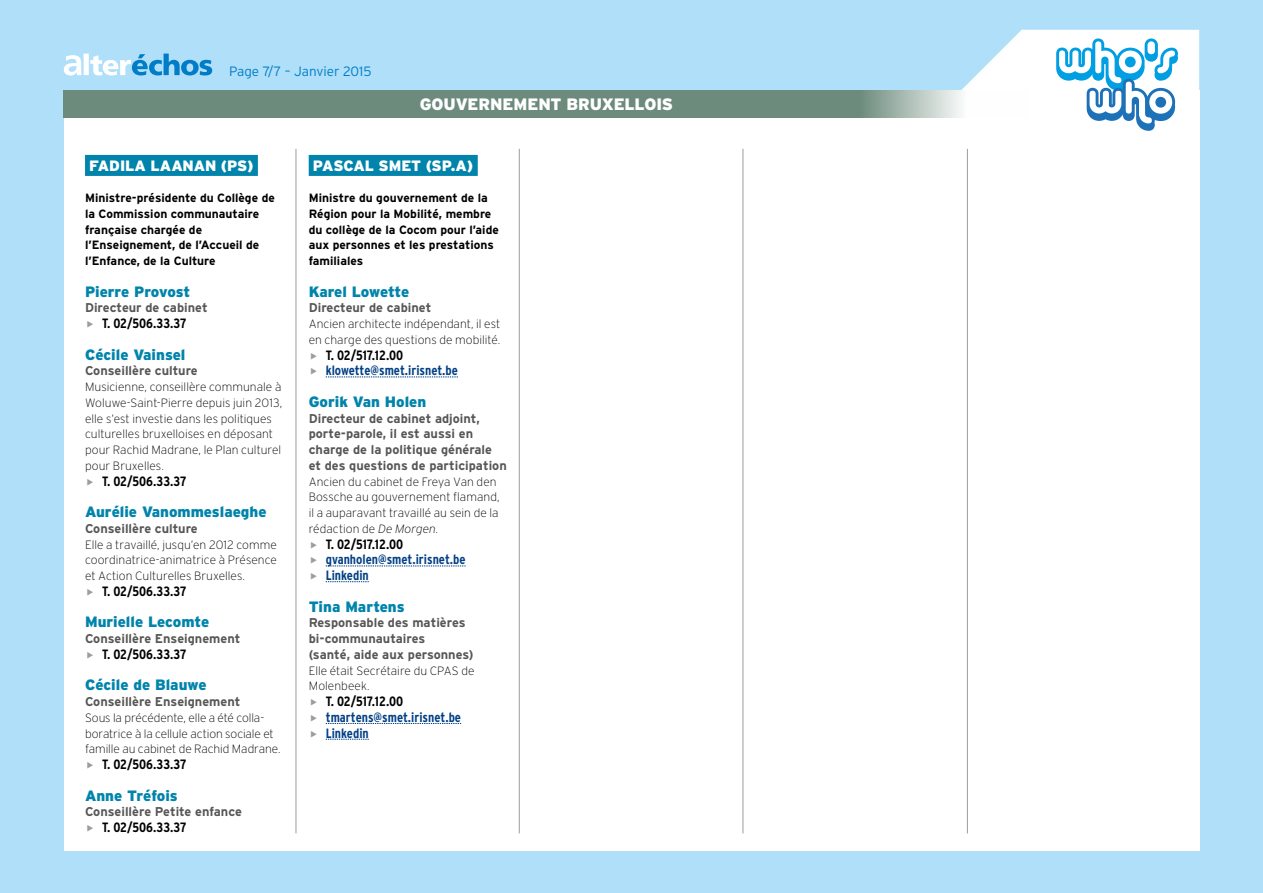
<style>
.page{position:relative;width:1263px;height:893px;background:#afdff9}
.page>*{position:absolute;margin:0;border:0;box-sizing:border-box;transform-origin:0 0}
.t1{font:900 16.5px "Interstate";letter-spacing:-.01em;color:#fff}
.t2{font:900 15px "Interstate";color:#0084ab}
.t3{font:900 15px "Interstate";letter-spacing:-.01em;color:#fff}
.t4{font:700 condensed 13.5px "Interstate";letter-spacing:-.005em;color:#000}
.t5{font:700 condensed 13.5px/15.8px "Interstate";color:#003f85}
.t6{font:300 13.5px "Interstate";color:#007dc6}
.t7{font:700 12.75px/15.8px "Interstate";color:#575756}
.t8{font:200 12px/15.8px "Interstate";color:#000}
.t9{font:700 12px/15.8px "Interstate";color:#000}
.s1{font-style:italic}
</style>
<div class="page">
<div style="left:64px;top:90px;width:1135px;height:760px;background:#fff"></div>
<svg style="left:961px;top:30px;width:238px;height:101px"></svg>
<hr style="left:296px;top:149px;width:1px;height:684px;background:#9d9d9c">
<hr style="left:519px;top:149px;width:1px;height:684px;background:#9d9d9c">
<hr style="left:742px;top:149px;width:1px;height:684px;background:#9d9d9c">
<hr style="left:967px;top:149px;width:1px;height:684px;background:#9d9d9c">
<svg style="left:64px;top:54px;width:148px;height:22px"></svg>
<div style="left:85px;top:155px;width:173px;height:21px;background:#0084ab"></div>
<svg style="left:64px;top:90px;width:965px;height:28px;background:#7d988b"></svg>
<div style="left:309px;top:155px;width:169px;height:21px;background:#0084ab"></div>
<svg style="left:326px;top:377px;width:132px;height:1px"></svg>
<svg style="left:326px;top:566px;width:140px;height:1px"></svg>
<svg style="left:326px;top:581px;width:43px;height:1px"></svg>
<svg style="left:326px;top:723px;width:135px;height:1px"></svg>
<svg style="left:326px;top:739px;width:43px;height:1px"></svg>
<p class="t6" style="left:229px;top:63px;width:144px">Page 7/7 – Janvier 2015</p>
<h1 class="t1" style="left:420px;top:95px;width:255px">GOUVERNEMENT BRUXELLOIS</h1>
<p class="t3" style="left:89px;top:157px;width:166px">FADILA LAANAN (PS)</p>
<p class="t9" style="left:85px;top:190px;width:191px">Ministre-présidente du Collège de la Commission communautaire française chargée de l’Enseignement, de l’Accueil de l’Enfance, de la Culture</p>
<p class="t2" style="left:85px;top:283px;width:107px">Pierre Provost</p>
<p class="t7" style="left:85px;top:300px;width:124px">Directeur de cabinet</p>
<p class="t4" style="left:102px;top:316px;width:86px">T. 02/506.33.37</p>
<p class="t2" style="left:85px;top:346px;width:102px">Cécile Vainsel</p>
<p class="t7" style="left:85px;top:363px;width:114px">Conseillère culture</p>
<p class="t8" style="left:85px;top:379px;width:199px">Musicienne, conseillère communale à Woluwe-Saint-Pierre depuis juin 2013, elle s’est investie dans les politiques culturelles bruxelloises en déposant pour Rachid Madrane, le Plan culturel pour Bruxelles.</p>
<p class="t4" style="left:102px;top:473px;width:86px">T. 02/506.33.37</p>
<p class="t2" style="left:85px;top:503px;width:183px">Aurélie Vanommeslaeghe</p>
<p class="t7" style="left:85px;top:520px;width:114px">Conseillère culture</p>
<p class="t8" style="left:85px;top:537px;width:193px;text-align:justify">Elle a travaillé, jusqu’en 2012 comme coordinatrice-animatrice à Présence et Action Culturelles Bruxelles.</p>
<p class="t4" style="left:102px;top:584px;width:86px">T. 02/506.33.37</p>
<p class="t2" style="left:85px;top:614px;width:126px">Murielle Lecomte</p>
<p class="t7" style="left:85px;top:631px;width:157px">Conseillère Enseignement</p>
<p class="t4" style="left:102px;top:647px;width:86px">T. 02/506.33.37</p>
<p class="t2" style="left:85px;top:677px;width:123px">Cécile de Blauwe</p>
<p class="t7" style="left:85px;top:694px;width:157px">Conseillère Enseignement</p>
<p class="t8" style="left:85px;top:710px;width:197px">Sous la précédente, elle a été colla&shy;boratrice à la cellule action sociale et famille au cabinet de Rachid Madrane.</p>
<p class="t4" style="left:102px;top:757px;width:86px">T. 02/506.33.37</p>
<p class="t2" style="left:85px;top:787px;width:94px">Anne Tréfois</p>
<p class="t7" style="left:85px;top:804px;width:158px">Conseillère Petite enfance</p>
<p class="t4" style="left:102px;top:820px;width:86px">T. 02/506.33.37</p>
<p class="t3" style="left:313px;top:157px;width:162px">PASCAL SMET (SP.A)</p>
<p class="t9" style="left:309px;top:190px;width:192px">Ministre du gouvernement de la<br>Région pour la Mobilité, membre du collège de la Cocom pour l’aide aux personnes et les prestations familiales</p>
<p class="t2" style="left:309px;top:283px;width:102px">Karel Lowette</p>
<p class="t7" style="left:309px;top:300px;width:124px">Directeur de cabinet</p>
<p class="t8" style="left:309px;top:316px;width:193px">Ancien architecte indépendant, il est en charge des questions de mobilité.</p>
<p class="t4" style="left:326px;top:347px;width:79px">T. 02/517.12.00</p>
<p class="t5" style="left:326px;top:363px;width:134px">klowette@smet.irisnet.be</p>
<p class="t2" style="left:309px;top:393px;width:119px">Gorik Van Holen</p>
<p class="t7" style="left:309px;top:410px;width:200px">Directeur de cabinet adjoint, porte-parole, il est aussi en charge de la politique générale et des questions de participation</p>
<p class="t8" style="left:309px;top:474px;width:192px">Ancien du cabinet de Freya Van den<br>Bossche au gouvernement flamand, il a auparavant travaillé au sein de la rédaction de <span class="s1">De Morgen</span>.</p>
<p class="t4" style="left:326px;top:536px;width:79px">T. 02/517.12.00</p>
<p class="t5" style="left:326px;top:552px;width:141px">gvanholen@smet.irisnet.be<br>Linkedin</p>
<p class="t2" style="left:309px;top:598px;width:97px">Tina Martens</p>
<p class="t7" style="left:309px;top:615px;width:166px">Responsable des matières bi-communautaires<br>(santé, aide aux personnes)</p>
<p class="t8" style="left:309px;top:663px;width:167px">Elle était Secrétaire du CPAS de<br>Molenbeek.</p>
<p class="t4" style="left:326px;top:694px;width:79px">T. 02/517.12.00</p>
<p class="t5" style="left:326px;top:709px;width:137px">tmartens@smet.irisnet.be<br>Linkedin</p>
</div>
